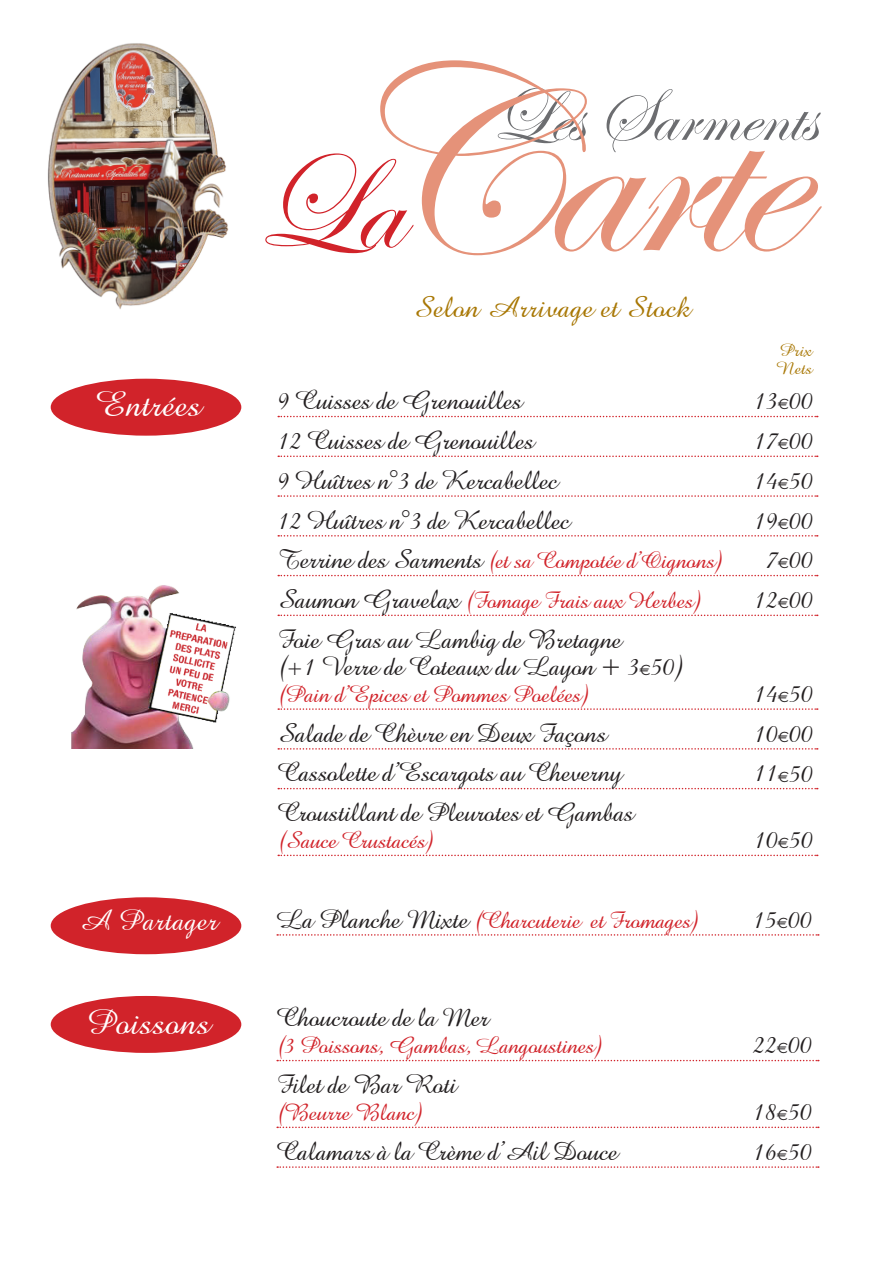
<style>
.page{position:relative;width:893px;height:1263px;background:#fff}
.page>*{position:absolute;margin:0;border:0;box-sizing:border-box;transform-origin:0 0}
.t1{font:271.5px "Edwardian Script ITC";letter-spacing:-.03em;color:#e59279}
.t2{font:137.7px "Edwardian Script ITC";color:#d1232a}
.t3{font:76.5px "Edwardian Script ITC";color:#6c6d70}
.t4{font:36px "Amazone BT";color:#fff}
.t5{font:30px "Amazone BT";color:#a87704}
.t6{font:30px "Amazone BT";color:#fff}
.t7{font:27px/27px "Amazone BT";letter-spacing:-.02em;color:#231f20}
.t8{font:24px "Amazone BT";letter-spacing:-.02em;color:#d1232a}
.t9{font:18px/18px "Amazone BT";color:#a87704}
.s1{font-family:"Euro Sans";font-size:15px}
.s2{font-size:27px;color:#231f20}
.s3{font-size:21px}
</style>
<div class="page">
<div style="left:51px;top:379px;width:190px;height:57px;background:#d1232a;border-radius:50%"></div>
<div style="left:51px;top:996px;width:190px;height:57px;background:#d1232a;border-radius:50%"></div>
<div style="left:51px;top:897px;width:190px;height:57px;background:#d1232a;border-radius:50%"></div>
<svg style="left:278px;top:416px;width:540px;height:1px"></svg>
<svg style="left:278px;top:455px;width:540px;height:2px"></svg>
<svg style="left:278px;top:495px;width:540px;height:2px"></svg>
<svg style="left:278px;top:535px;width:540px;height:2px"></svg>
<svg style="left:278px;top:575px;width:540px;height:1px"></svg>
<svg style="left:278px;top:615px;width:540px;height:1px"></svg>
<svg style="left:278px;top:708px;width:540px;height:2px"></svg>
<svg style="left:278px;top:748px;width:540px;height:2px"></svg>
<svg style="left:278px;top:788px;width:540px;height:1px"></svg>
<svg style="left:278px;top:855px;width:540px;height:1px"></svg>
<svg style="left:277px;top:1060px;width:542px;height:1px"></svg>
<svg style="left:277px;top:1126px;width:542px;height:2px"></svg>
<svg style="left:277px;top:1166px;width:542px;height:2px"></svg>
<svg style="left:277px;top:934px;width:542px;height:2px"></svg>
<img style="left:71px;top:585px;width:165px;height:163px">
<img style="left:47px;top:43px;width:182px;height:266px">
<h1 class="t1" style="left:333px;top:17px;width:466px">Carte</h1>
<h3 class="t3" style="left:491px;top:74px;width:326px">Les Sarments</h3>
<h2 class="t2" style="left:253px;top:129px;width:149px">La</h2>
<p class="t5" style="left:413px;top:290px;width:279px">Selon Arrivage et Stock</p>
<p class="t9" style="left:776px;top:341px;width:38px">Prix<br>Nets</p>
<h3 class="t4" style="left:95px;top:384px;width:107px">Entrées</h3>
<p class="t7" style="left:277px;top:388px;width:246px">9 Cuisses de Grenouilles</p>
<p class="t7" style="left:754px;top:388px;width:61px">13<span class="s1">E</span>00</p>
<p class="t7" style="left:277px;top:427px;width:258px">12 Cuisses de Grenouilles</p>
<p class="t7" style="left:754px;top:427px;width:61px">17<span class="s1">E</span>00</p>
<p class="t7" style="left:277px;top:467px;width:282px">9 Huîtres n°3 de Kercabellec</p>
<p class="t7" style="left:754px;top:467px;width:61px">14<span class="s1">E</span>50</p>
<p class="t7" style="left:277px;top:507px;width:294px">12 Huîtres n°3 de Kercabellec</p>
<p class="t7" style="left:754px;top:507px;width:61px">19<span class="s1">E</span>00</p>
<p class="t8" style="left:277px;top:547px;width:447px"><span class="s2">Terrine des Sarments</span> (et sa Compotée d’Oignons)</p>
<p class="t7" style="left:766px;top:547px;width:49px">7<span class="s1">E</span>00</p>
<p class="t8" style="left:277px;top:587px;width:426px"><span class="s2">Saumon Gravelax</span> (Fomage Frais aux Herbes)</p>
<p class="t7" style="left:754px;top:586px;width:61px">12<span class="s1">E</span>00</p>
<p class="t7" style="left:277px;top:626px;width:408px">Foie Gras au Lambig de Bretagne<br>(<span class="s3">+</span>1 Verre de Coteaux du Layon + 3<span class="s1">E</span>50)</p>
<p class="t8" style="left:277px;top:680px;width:313px">(Pain d’Epices et Pommes Poelées)</p>
<p class="t7" style="left:754px;top:680px;width:61px">14<span class="s1">E</span>50</p>
<p class="t7" style="left:277px;top:720px;width:331px">Salade de Chèvre en Deux Façons</p>
<p class="t7" style="left:754px;top:720px;width:61px">10<span class="s1">E</span>00</p>
<p class="t7" style="left:277px;top:760px;width:346px">Cassolette d’Escargots au Cheverny</p>
<p class="t7" style="left:754px;top:760px;width:61px">11<span class="s1">E</span>50</p>
<p class="t7" style="left:277px;top:800px;width:358px">Croustillant de Pleurotes et Gambas</p>
<p class="t8" style="left:277px;top:827px;width:158px">(Sauce Crustacés)</p>
<p class="t7" style="left:754px;top:827px;width:61px">10<span class="s1">E</span>50</p>
<p class="t6" style="left:79px;top:903px;width:140px">A Partager</p>
<p class="t8" style="left:276px;top:906px;width:424px"><span class="s2">La Planche Mixte</span> (Charcuterie et Fromages)</p>
<p class="t7" style="left:753px;top:906px;width:61px">15<span class="s1">E</span>00</p>
<h3 class="t4" style="left:86px;top:1001px;width:125px">Poissons</h3>
<p class="t7" style="left:276px;top:1005px;width:214px">Choucroute de la Mer</p>
<p class="t8" style="left:276px;top:1032px;width:328px">(3 Poissons, Gambas, Langoustines)</p>
<p class="t7" style="left:753px;top:1032px;width:61px">22<span class="s1">E</span>00</p>
<p class="t7" style="left:276px;top:1071px;width:182px">Filet de Bar Roti</p>
<p class="t8" style="left:276px;top:1099px;width:148px">(Beurre Blanc)</p>
<p class="t7" style="left:753px;top:1098px;width:61px">18<span class="s1">E</span>50</p>
<p class="t7" style="left:276px;top:1138px;width:343px">Calamars à la Crème d’Ail Douce</p>
<p class="t7" style="left:753px;top:1138px;width:61px">16<span class="s1">E</span>50</p>
</div>
